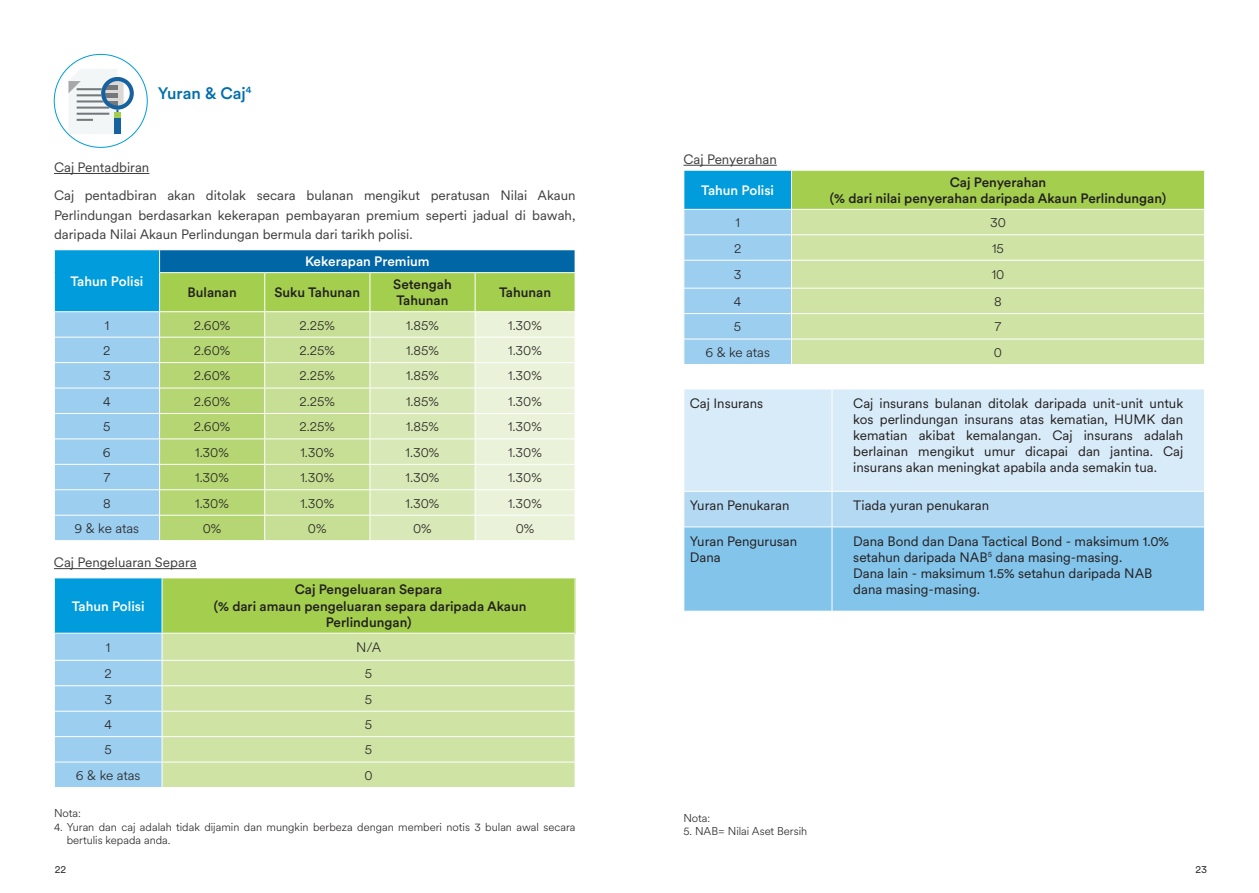
<style>
.page{position:relative;width:1259px;height:893px;background:#fff}
.page>*{position:absolute;margin:0;border:0;box-sizing:border-box;transform-origin:0 0}
.t1{font:500 16.5px "Met Life Circular";color:#006fad}
.t2{font:13.5px/16.2px "Met Life Circular";color:#231f20}
.t3{font:13.5px/28px "Met Life Circular";color:#3e3e3f}
.t4{font:300 13.5px "Met Life Circular";color:#231f20}
.t5{font:500 13.5px/16.2px "Met Life Circular";color:#231f20;text-align:center}
.t6{font:500 13.5px "Met Life Circular";color:#fff}
.t7{font:300 11.25px/13.5px "Met Life Circular";color:#231f20}
.t8{font:10.5px "Met Life Circular";color:#231f20}
</style>
<div class="page">
<hr style="left:54px;top:173px;width:95px;height:1px;background:#3e3e3f">
<hr style="left:54px;top:568px;width:143px;height:1px;background:#3e3e3f">
<svg style="left:54px;top:250px;width:521px;height:290px;background:#afd4ad"></svg>
<div style="left:54px;top:578px;width:108px;height:55px;background:#009cdc"></div>
<div style="left:162px;top:578px;width:413px;height:55px;background:#a4cf4e"></div>
<div style="left:163px;top:634px;width:412px;height:153px;background:#cfe3a5"></div>
<hr style="left:162px;top:660px;width:413px;height:1px;background:#fff">
<hr style="left:162px;top:685px;width:413px;height:1px;background:#fff">
<hr style="left:54px;top:578px;width:1px;height:55px;background:#fff">
<hr style="left:162px;top:578px;width:1px;height:55px;background:#fff">
<hr style="left:162px;top:711px;width:413px;height:1px;background:#fff">
<hr style="left:162px;top:736px;width:413px;height:1px;background:#fff">
<hr style="left:162px;top:762px;width:413px;height:1px;background:#fff">
<svg style="left:54px;top:633px;width:109px;height:154px;background:#a1d0ef"></svg>
<svg style="left:68px;top:69px;width:66px;height:65px"></svg>
<hr style="left:683px;top:165px;width:94px;height:1px;background:#3e3e3f">
<div style="left:684px;top:170px;width:107px;height:39px;background:#009cdc"></div>
<div style="left:791px;top:170px;width:413px;height:39px;background:#a4cf4e"></div>
<div style="left:792px;top:210px;width:412px;height:154px;background:#cfe3a5"></div>
<hr style="left:791px;top:234px;width:414px;height:1px;background:#fff">
<hr style="left:791px;top:260px;width:414px;height:1px;background:#fff">
<hr style="left:683px;top:170px;width:108px;height:1px;background:#fff">
<hr style="left:791px;top:170px;width:414px;height:1px;background:#fff">
<hr style="left:791px;top:171px;width:1px;height:38px;background:#fff">
<hr style="left:791px;top:288px;width:414px;height:1px;background:#fff">
<hr style="left:791px;top:313px;width:414px;height:1px;background:#fff">
<hr style="left:791px;top:339px;width:414px;height:1px;background:#fff">
<svg style="left:684px;top:209px;width:108px;height:155px;background:#a0d0ef"></svg>
<div style="left:684px;top:390px;width:520px;height:101px;background:#d8ebf8"></div>
<svg style="left:684px;top:492px;width:520px;height:119px;background:#92caed"></svg>
<hr style="left:831px;top:389px;width:1px;height:102px;background:#fff">
<hr style="left:831px;top:492px;width:1px;height:35px;background:#fff">
<hr style="left:683px;top:527px;width:149px;height:1px;background:#fff">
<hr style="left:832px;top:527px;width:373px;height:1px;background:#fff">
<hr style="left:831px;top:527px;width:1px;height:84px;background:#fff">
<p class="t1" style="left:158px;top:82px;width:95px">Yuran &amp; Caj<sup>4</sup></p>
<p class="t3" style="left:54px;top:153px;width:523px">Caj Pentadbiran<br>Caj pentadbiran akan ditolak secara bulanan mengikut peratusan Nilai Akaun</p>
<p class="t3" style="left:54px;top:205px;width:523px;line-height:19.5px">Perlindungan berdasarkan kekerapan pembayaran premium seperti jadual di bawah, daripada Nilai Akaun Perlindungan bermula dari tarikh polisi.</p>
<p class="t6" style="left:70px;top:272px;width:74px">Tahun Polisi</p>
<p class="t6" style="left:305px;top:252px;width:126px">Kekerapan Premium</p>
<p class="t5" style="left:187px;top:284px;width:51px">Bulanan</p>
<p class="t5" style="left:274px;top:284px;width:87px">Suku Tahunan</p>
<p class="t5" style="left:393px;top:276px;width:60px;text-align:left">Setengah<br>Tahunan</p>
<p class="t5" style="left:499px;top:284px;width:54px">Tahunan</p>
<p class="t4" style="left:105px;top:316px;width:6px">1</p>
<p class="t4" style="left:194px;top:316px;width:38px">2.60%</p>
<p class="t4" style="left:299px;top:316px;width:37px">2.25%</p>
<p class="t4" style="left:406px;top:316px;width:34px">1.85%</p>
<p class="t4" style="left:508px;top:316px;width:35px">1.30%</p>
<p class="t4" style="left:103px;top:341px;width:9px">2</p>
<p class="t4" style="left:194px;top:341px;width:38px">2.60%</p>
<p class="t4" style="left:299px;top:341px;width:37px">2.25%</p>
<p class="t4" style="left:406px;top:341px;width:34px">1.85%</p>
<p class="t4" style="left:508px;top:341px;width:35px">1.30%</p>
<p class="t4" style="left:103px;top:367px;width:9px">3</p>
<p class="t4" style="left:194px;top:367px;width:38px">2.60%</p>
<p class="t4" style="left:299px;top:367px;width:37px">2.25%</p>
<p class="t4" style="left:406px;top:367px;width:34px">1.85%</p>
<p class="t4" style="left:508px;top:367px;width:35px">1.30%</p>
<p class="t4" style="left:103px;top:392px;width:9px">4</p>
<p class="t4" style="left:194px;top:392px;width:38px">2.60%</p>
<p class="t4" style="left:299px;top:392px;width:37px">2.25%</p>
<p class="t4" style="left:406px;top:392px;width:34px">1.85%</p>
<p class="t4" style="left:508px;top:392px;width:35px">1.30%</p>
<p class="t4" style="left:103px;top:417px;width:9px">5</p>
<p class="t4" style="left:194px;top:417px;width:38px">2.60%</p>
<p class="t4" style="left:299px;top:417px;width:37px">2.25%</p>
<p class="t4" style="left:406px;top:417px;width:34px">1.85%</p>
<p class="t4" style="left:508px;top:417px;width:35px">1.30%</p>
<p class="t4" style="left:103px;top:443px;width:9px">6</p>
<p class="t4" style="left:195px;top:443px;width:35px">1.30%</p>
<p class="t4" style="left:300px;top:443px;width:35px">1.30%</p>
<p class="t4" style="left:405px;top:443px;width:35px">1.30%</p>
<p class="t4" style="left:508px;top:443px;width:35px">1.30%</p>
<p class="t4" style="left:103px;top:468px;width:8px">7</p>
<p class="t4" style="left:195px;top:468px;width:35px">1.30%</p>
<p class="t4" style="left:300px;top:468px;width:35px">1.30%</p>
<p class="t4" style="left:405px;top:468px;width:35px">1.30%</p>
<p class="t4" style="left:508px;top:468px;width:35px">1.30%</p>
<p class="t4" style="left:103px;top:494px;width:9px">8</p>
<p class="t4" style="left:195px;top:494px;width:35px">1.30%</p>
<p class="t4" style="left:300px;top:494px;width:35px">1.30%</p>
<p class="t4" style="left:405px;top:494px;width:35px">1.30%</p>
<p class="t4" style="left:508px;top:494px;width:35px">1.30%</p>
<p class="t4" style="left:75px;top:519px;width:66px">9 &amp; ke atas</p>
<p class="t4" style="left:203px;top:519px;width:20px">0%</p>
<p class="t4" style="left:308px;top:519px;width:20px">0%</p>
<p class="t4" style="left:413px;top:519px;width:20px">0%</p>
<p class="t4" style="left:516px;top:519px;width:20px">0%</p>
<p class="t3" style="left:54px;top:548px;width:144px">Caj Pengeluaran Separa</p>
<p class="t6" style="left:72px;top:597px;width:74px">Tahun Polisi</p>
<p class="t5" style="left:214px;top:581px;width:314px">Caj Pengeluaran Separa<br>(% dari amaun pengeluaran separa daripada Akaun<br>Perlindungan)</p>
<p class="t4" style="left:106px;top:638px;width:6px">1</p>
<p class="t4" style="left:356px;top:638px;width:27px">N/A</p>
<p class="t4" style="left:105px;top:664px;width:9px">2</p>
<p class="t4" style="left:365px;top:664px;width:9px">5</p>
<p class="t4" style="left:104px;top:690px;width:9px">3</p>
<p class="t4" style="left:365px;top:690px;width:9px">5</p>
<p class="t4" style="left:104px;top:715px;width:9px">4</p>
<p class="t4" style="left:365px;top:715px;width:9px">5</p>
<p class="t4" style="left:104px;top:741px;width:9px">5</p>
<p class="t4" style="left:365px;top:741px;width:9px">5</p>
<p class="t4" style="left:76px;top:766px;width:66px">6 &amp; ke atas</p>
<p class="t4" style="left:364px;top:766px;width:10px">0</p>
<p class="t7" style="left:54px;top:806px;width:28px">Nota:</p>
<p class="t7" style="left:67px;top:820px;width:510px;text-indent:-13px">4. Yuran dan caj adalah tidak dijamin dan mungkin berbeza dengan memberi notis 3 bulan awal secara bertulis kepada anda.</p>
<p class="t3" style="left:683px;top:145px;width:95px">Caj Penyerahan</p>
<p class="t6" style="left:701px;top:181px;width:74px">Tahun Polisi</p>
<p class="t5" style="left:830px;top:173px;width:338px">Caj Penyerahan<br>(% dari nilai penyerahan daripada Akaun Perlindungan)</p>
<p class="t4" style="left:735px;top:213px;width:6px">1</p>
<p class="t4" style="left:990px;top:213px;width:17px">30</p>
<p class="t4" style="left:734px;top:239px;width:9px">2</p>
<p class="t4" style="left:992px;top:239px;width:13px">15</p>
<p class="t4" style="left:734px;top:265px;width:9px">3</p>
<p class="t4" style="left:991px;top:265px;width:14px">10</p>
<p class="t4" style="left:734px;top:292px;width:9px">4</p>
<p class="t4" style="left:994px;top:292px;width:9px">8</p>
<p class="t4" style="left:734px;top:318px;width:9px">5</p>
<p class="t4" style="left:994px;top:318px;width:8px">7</p>
<p class="t4" style="left:705px;top:343px;width:66px">6 &amp; ke atas</p>
<p class="t4" style="left:994px;top:343px;width:10px">0</p>
<p class="t2" style="left:690px;top:394px;width:75px">Caj Insurans</p>
<p class="t2" style="left:853px;top:394px;width:331px;text-align:justify">Caj insurans bulanan ditolak daripada unit-unit untuk kos perlindungan insurans atas kematian, HUMK dan kematian akibat kemalangan. Caj insurans adalah berlainan mengikut umur dicapai dan jantina. Caj insurans akan meningkat apabila anda semakin tua.</p>
<p class="t2" style="left:690px;top:496px;width:101px">Yuran Penukaran</p>
<p class="t2" style="left:853px;top:496px;width:137px">Tiada yuran penukaran</p>
<p class="t2" style="left:690px;top:532px;width:109px">Yuran Pengurusan<br>Dana</p>
<p class="t2" style="left:853px;top:532px;width:317px">Dana Bond dan Dana Tactical Bond - maksimum 1.0% setahun daripada NAB<sup>5</sup> dana masing-masing.<br>Dana lain - maksimum 1.5% setahun daripada NAB dana masing-masing.</p>
<p class="t7" style="left:683px;top:810px;width:28px">Nota:</p>
<p class="t7" style="left:683px;top:824px;width:125px">5. NAB= Nilai Aset Bersih</p>
<p class="t8" style="left:55px;top:862px;width:13px">22</p>
<p class="t8" style="left:1195px;top:862px;width:13px">23</p>
</div>
